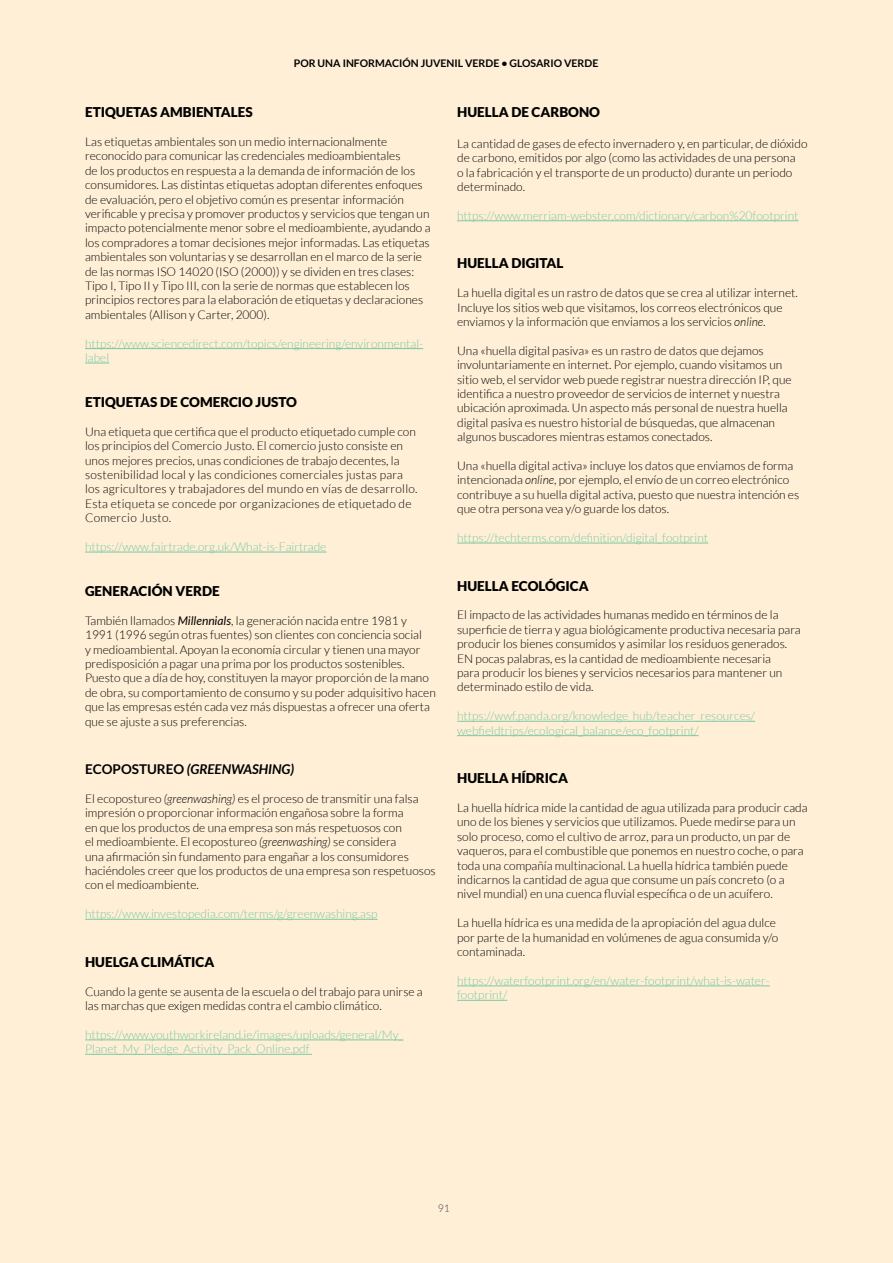
<style>
.page{position:relative;width:893px;height:1263px;background:#ffefd6}
.page>*{position:absolute;margin:0;border:0;box-sizing:border-box;transform-origin:0 0}
.t1{font:900 13.5px "Lato";color:#000}
.t2{font:italic 700 13.5px "Lato";color:#000}
.t3{font:300 12px/14.4px "Lato";color:#000}
.t4{font:300 12px/14.4px "Lato";color:#7ac9a3}
.t5{font:300 12px/14.4px "Lato";letter-spacing:.02em;color:#000}
.t6{font:700 10.5px "Lato";color:#000}
.t7{font:300 10.5px "Lato";color:#404040}
.s1{font-weight:400;font-style:italic}
.s2{font-style:normal}
.s3{font-style:italic}
</style>
<div class="page">
<hr style="left:85px;top:348px;width:338px;height:1px;background:#7ac9a3">
<svg style="left:85px;top:363px;width:24px;height:1px"></svg>
<hr style="left:85px;top:552px;width:241px;height:1px;background:#7ac9a3">
<hr style="left:85px;top:919px;width:293px;height:1px;background:#7ac9a3">
<hr style="left:85px;top:1040px;width:318px;height:1px;background:#7ac9a3">
<hr style="left:85px;top:1054px;width:227px;height:1px;background:#7ac9a3">
<hr style="left:457px;top:221px;width:341px;height:1px;background:#7ac9a3">
<hr style="left:457px;top:543px;width:251px;height:1px;background:#7ac9a3">
<hr style="left:457px;top:721px;width:298px;height:1px;background:#7ac9a3">
<hr style="left:457px;top:735px;width:242px;height:1px;background:#7ac9a3">
<hr style="left:457px;top:986px;width:313px;height:1px;background:#7ac9a3">
<hr style="left:457px;top:1000px;width:50px;height:1px;background:#7ac9a3">
<p class="t6" style="left:294px;top:57px;width:306px">POR UNA INFORMACIÓN JUVENIL VERDE • GLOSARIO VERDE</p>
<p class="t1" style="left:85px;top:104px;width:169px">ETIQUETAS AMBIENTALES</p>
<p class="t3" style="left:85px;top:135px;width:347px">Las etiquetas ambientales son un medio internacionalmente reconocido para comunicar las credenciales medioambientales<br>de los productos en respuesta a la demanda de información de los consumidores. Las distintas etiquetas adoptan diferentes enfoques de evaluación, pero el objetivo común es presentar información verificable y precisa y promover productos y servicios que tengan un impacto potencialmente menor sobre el medioambiente, ayudando a los compradores a tomar decisiones mejor informadas. Las etiquetas ambientales son voluntarias y se desarrollan en el marco de la serie de las normas ISO 14020 (ISO (2000)) y se dividen en tres clases:<br>Tipo I, Tipo II y Tipo III, con la serie de normas que establecen los principios rectores para la elaboración de etiquetas y declaraciones ambientales (Allison y Carter, 2000).</p>
<p class="t4" style="left:85px;top:336px;width:340px">https://www.sciencedirect.com/topics/engineering/environmental&shy;label</p>
<p class="t1" style="left:85px;top:394px;width:214px">ETIQUETAS DE COMERCIO JUSTO</p>
<p class="t5" style="left:85px;top:424px;width:334px">Una etiqueta que certifica que el producto etiquetado cumple con los principios del Comercio Justo. El comercio justo consiste en unos mejores precios, unas condiciones de trabajo decentes, la sostenibilidad local y las condiciones comerciales justas para los agricultores y trabajadores del mundo en vías de desarrollo.<br>Esta etiqueta se concede por organizaciones de etiquetado de Comercio Justo.</p>
<p class="t4" style="left:85px;top:540px;width:243px">https://www.fairtrade.org.uk/What-is-Fairtrade</p>
<p class="t1" style="left:85px;top:583px;width:136px">GENERACIÓN VERDE</p>
<p class="t3" style="left:85px;top:613px;width:352px">También llamados <span class="s1">Millennials</span>, la generación nacida entre 1981 y 1991 (1996 según otras fuentes) son clientes con conciencia social<br>y medioambiental. Apoyan la economía circular y tienen una mayor predisposición a pagar una prima por los productos sostenibles.<br>Puesto que a día de hoy, constituyen la mayor proporción de la mano de obra, su comportamiento de consumo y su poder adquisitivo hacen que las empresas estén cada vez más dispuestas a ofrecer una oferta que se ajuste a sus preferencias.</p>
<p class="t2" style="left:85px;top:762px;width:211px"><span class="s2">ECOPOSTUREO</span> (GREENWASHING)</p>
<p class="t3" style="left:85px;top:792px;width:352px">El ecopostureo <span class="s3">(greenwashing)</span> es el proceso de transmitir una falsa impresión o proporcionar información engañosa sobre la forma<br>en que los productos de una empresa son más respetuosos con<br>el medioambiente. El ecopostureo <span class="s3">(greenwashing)</span> se considera<br>una afirmación sin fundamento para engañar a los consumidores haciéndoles creer que los productos de una empresa son respetuosos con el medioambiente.</p>
<p class="t4" style="left:85px;top:907px;width:294px">https://www.investopedia.com/terms/g/greenwashing.asp</p>
<p class="t1" style="left:85px;top:954px;width:131px">HUELGA CLIMÁTICA</p>
<p class="t3" style="left:85px;top:984px;width:339px">Cuando la gente se ausenta de la escuela o del trabajo para unirse a las marchas que exigen medidas contra el cambio climático.</p>
<p class="t4" style="left:85px;top:1027px;width:320px">https://www.youthworkireland.ie/images/uploads/general/My_<br>Planet_My_Pledge_Activity_Pack_Online.pdf</p>
<p class="t1" style="left:457px;top:104px;width:144px">HUELLA DE CARBONO</p>
<p class="t3" style="left:457px;top:136px;width:352px">La cantidad de gases de efecto invernadero y, en particular, de dióxido de carbono, emitidos por algo (como las actividades de una persona<br>o la fabricación y el transporte de un producto) durante un periodo determinado.</p>
<p class="t4" style="left:457px;top:208px;width:343px">https://www.merriam-webster.com/dictionary/carbon%20footprint</p>
<p class="t1" style="left:457px;top:256px;width:108px">HUELLA DIGITAL</p>
<p class="t3" style="left:457px;top:286px;width:342px">La huella digital es un rastro de datos que se crea al utilizar internet.<br>Incluye los sitios web que visitamos, los correos electrónicos que enviamos y la información que enviamos a los servicios <span class="s3">online</span>.</p>
<p class="t3" style="left:457px;top:343px;width:336px">Una «huella digital pasiva» es un rastro de datos que dejamos involuntariamente en internet. Por ejemplo, cuando visitamos un sitio web, el servidor web puede registrar nuestra dirección IP, que identifica a nuestro proveedor de servicios de internet y nuestra ubicación aproximada. Un aspecto más personal de nuestra huella digital pasiva es nuestro historial de búsquedas, que almacenan algunos buscadores mientras estamos conectados.</p>
<p class="t3" style="left:457px;top:459px;width:344px">Una «huella digital activa» incluye los datos que enviamos de forma intencionada <span class="s3">online</span>, por ejemplo, el envío de un correo electrónico contribuye a su huella digital activa, puesto que nuestra intención es que otra persona vea y/o guarde los datos.</p>
<p class="t4" style="left:457px;top:531px;width:253px">https://techterms.com/definition/digital_footprint</p>
<p class="t1" style="left:457px;top:578px;width:133px">HUELLA ECOLÓGICA</p>
<p class="t3" style="left:457px;top:608px;width:345px">El impacto de las actividades humanas medido en términos de la superficie de tierra y agua biológicamente productiva necesaria para producir los bienes consumidos y asimilar los residuos generados.<br>EN pocas palabras, es la cantidad de medioambiente necesaria<br>para producir los bienes y servicios necesarios para mantener un determinado estilo de vida.</p>
<p class="t4" style="left:457px;top:709px;width:300px">https://wwf.panda.org/knowledge_hub/teacher_resources/ webfieldtrips/ecological_balance/eco_footprint/</p>
<p class="t1" style="left:457px;top:770px;width:112px">HUELLA HÍDRICA</p>
<p class="t3" style="left:457px;top:801px;width:352px">La huella hídrica mide la cantidad de agua utilizada para producir cada uno de los bienes y servicios que utilizamos. Puede medirse para un solo proceso, como el cultivo de arroz, para un producto, un par de vaqueros, para el combustible que ponemos en nuestro coche, o para toda una compañía multinacional. La huella hídrica también puede indicarnos la cantidad de agua que consume un país concreto (o a nivel mundial) en una cuenca fluvial específica o de un acuífero.</p>
<p class="t3" style="left:457px;top:916px;width:323px">La huella hídrica es una medida de la apropiación del agua dulce por parte de la humanidad en volúmenes de agua consumida y/o contaminada.</p>
<p class="t4" style="left:457px;top:973px;width:314px">https://waterfootprint.org/en/water-footprint/what-is-water&shy;footprint/</p>
<p class="t7" style="left:438px;top:1202px;width:14px">91</p>
</div>
